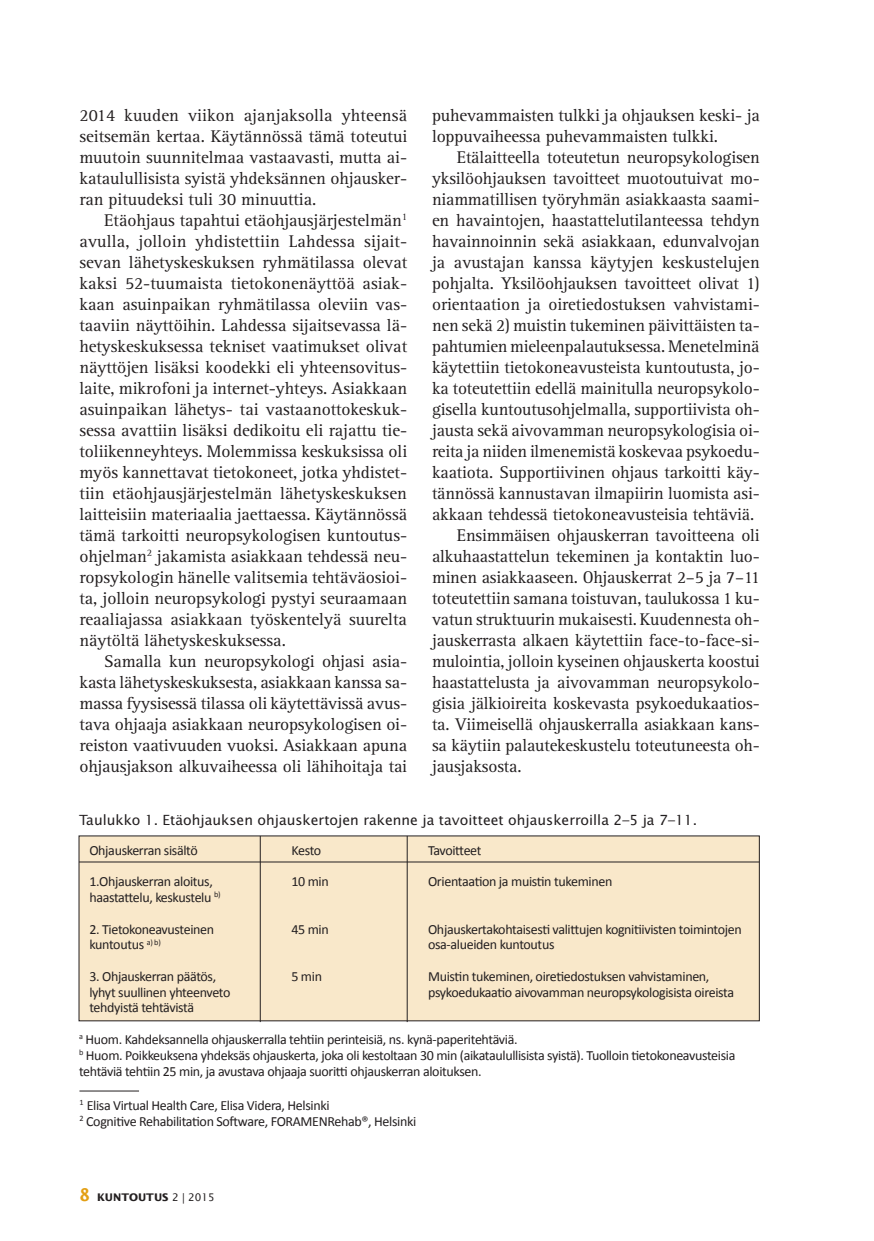
<style>
.page{position:relative;width:874px;height:1241px;background:#fff}
.page>*{position:absolute;margin:0;border:0;box-sizing:border-box;transform-origin:0 0}
.C_Teksti_2_Rotis_Ser{font:17.5px/21px "Rotis Serif Std";letter-spacing:-.01em;color:#231f20;text-align:justify}
.C_Taulukko_teksti{font:14px/15.8px "Calibri";letter-spacing:-.025em;color:#231f20}
.Alaviitteen_teksti{font:14px "Lucida Sans Std";color:#231f20}
.t1{font:700 10.5px "Lucida Sans Std";color:#231f20}
.s1{font-family:"Lucida Sans Typewriter Std";font-size:17.5px;color:#e39f13}
.s2{font-weight:400}
</style>
<div class="page">
<div style="left:79px;top:835px;width:680px;height:185px;background:#f9e8ca"></div>
<hr style="left:79px;top:861px;width:680px;height:1px;background:#231f20">
<hr style="left:260px;top:835px;width:1px;height:186px;background:#231f20">
<hr style="left:406px;top:835px;width:1px;height:186px;background:#231f20">
<hr style="left:79px;top:1090px;width:60px;height:1px;background:#231f20">
<p class="C_Teksti_2_Rotis_Ser" style="left:79px;top:105px;width:329px">2014 kuuden viikon ajanjaksolla yhteensä seitsemän kertaa. Käytännössä tämä toteutui muutoin suunnitelmaa vastaavasti, mutta ai&shy;kataulullisista syistä yhdeksännen ohjausker&shy;ran pituudeksi tuli 30 minuuttia.</p>
<p class="C_Teksti_2_Rotis_Ser" style="left:79px;top:210px;width:329px;text-indent:25px">Etäohjaus tapahtui etäohjausjärjestelmän<sup>1 </sup>avulla, jolloin yhdistettiin Lahdessa sijait&shy;sevan lähetyskeskuksen ryhmätilassa olevat kaksi 52-tuumaista tietokonenäyttöä asiak&shy;kaan asuinpaikan ryhmätilassa oleviin vas&shy;taaviin näyttöihin. Lahdessa sijaitsevassa lä&shy;hetyskeskuksessa tekniset vaatimukset olivat näyttöjen lisäksi koodekki eli yhteensovitus&shy;laite, mikrofoni ja internet-yhteys. Asiakkaan asuinpaikan lähetys- tai vastaanottokeskuk&shy;sessa avattiin lisäksi dedikoitu eli rajattu tie&shy;toliikenneyhteys. Molemmissa keskuksissa oli myös kannettavat tietokoneet, jotka yhdistet&shy;tiin etäohjausjärjestelmän lähetyskeskuksen laitteisiin materiaalia jaettaessa. Käytännössä tämä tarkoitti neuropsykologisen kuntoutus&shy;ohjelman<sup>2</sup> jakamista asiakkaan tehdessä neu&shy;ropsykologin hänelle valitsemia tehtäväosioi&shy;ta, jolloin neuropsykologi pystyi seuraamaan reaaliajassa asiakkaan työskentelyä suurelta näytöltä lähetyskeskuksessa.</p>
<p class="C_Teksti_2_Rotis_Ser" style="left:79px;top:651px;width:329px;text-indent:25px">Samalla kun neuropsykologi ohjasi asia&shy;kasta lähetyskeskuksesta, asiakkaan kanssa sa&shy;massa fyysisessä tilassa oli käytettävissä avus&shy;tava ohjaaja asiakkaan neuropsykologisen oi&shy;reiston vaativuuden vuoksi. Asiakkaan apuna ohjausjakson alkuvaiheessa oli lähihoitaja tai</p>
<p class="Alaviitteen_teksti" style="left:79px;top:811px;width:619px">Taulukko 1. Etäohjauksen ohjauskertojen rakenne ja tavoitteet ohjauskerroilla 2–5 ja 7–11.</p>
<p class="C_Taulukko_teksti" style="left:89px;top:842px;width:110px">Ohjauskerran sisältö</p>
<p class="C_Taulukko_teksti" style="left:291px;top:842px;width:31px">Kesto</p>
<p class="C_Taulukko_teksti" style="left:428px;top:842px;width:55px">Tavoitteet</p>
<p class="C_Taulukko_teksti" style="left:89px;top:873px;width:125px">1.Ohjauskerran aloitus,</p>
<p class="C_Taulukko_teksti" style="left:291px;top:873px;width:39px">10 min</p>
<p class="C_Taulukko_teksti" style="left:428px;top:873px;width:186px">Orientaation ja muistin tukeminen</p>
<p class="C_Taulukko_teksti" style="left:89px;top:889px;width:133px">haastattelu, keskustelu <sup>b)</sup></p>
<p class="C_Taulukko_teksti" style="left:89px;top:921px;width:126px">2. Tietokoneavusteinen</p>
<p class="C_Taulukko_teksti" style="left:291px;top:921px;width:39px">45 min</p>
<p class="C_Taulukko_teksti" style="left:428px;top:921px;width:315px">Ohjauskertakohtaisesti valittujen kognitiivisten toimintojen</p>
<p class="C_Taulukko_teksti" style="left:89px;top:936px;width:73px">kuntoutus <sup>a)</sup> <sup>b)</sup></p>
<p class="C_Taulukko_teksti" style="left:428px;top:936px;width:128px">osa-alueiden kuntoutus</p>
<p class="C_Taulukko_teksti" style="left:89px;top:968px;width:128px">3. Ohjauskerran päätös,</p>
<p class="C_Taulukko_teksti" style="left:291px;top:968px;width:32px">5 min</p>
<p class="C_Taulukko_teksti" style="left:428px;top:968px;width:283px">Muistin tukeminen, oiretiedostuksen vahvistaminen,</p>
<p class="C_Taulukko_teksti" style="left:89px;top:984px;width:142px">lyhyt suullinen yhteenveto</p>
<p class="C_Taulukko_teksti" style="left:428px;top:984px;width:307px">psykoedukaatio aivovamman neuropsykologisista oireista</p>
<p class="C_Taulukko_teksti" style="left:89px;top:999px;width:106px">tehdyistä tehtävistä</p>
<p class="C_Taulukko_teksti" style="left:79px;top:1031px;width:440px"><sup>a</sup> Huom. Kahdeksannella ohjauskerralla tehtiin perinteisiä, ns. kynä-paperitehtäviä.</p>
<p class="C_Taulukko_teksti" style="left:79px;top:1047px;width:657px"><sup>b</sup> Huom. Poikkeuksena yhdeksäs ohjauskerta, joka oli kestoltaan 30 min (aikataulullisista syistä). Tuolloin tietokoneavusteisia tehtäviä tehtiin 25 min, ja avustava ohjaaja suoritti ohjauskerran aloituksen.</p>
<p class="C_Taulukko_teksti" style="left:79px;top:1097px;width:251px"><sup>1</sup> Elisa Virtual Health Care, Elisa Videra, Helsinki</p>
<p class="C_Taulukko_teksti" style="left:79px;top:1112px;width:338px"><sup>2</sup> Cognitive Rehabilitation Software, FORAMENRehab®, Helsinki</p>
<p class="C_Teksti_2_Rotis_Ser" style="left:432px;top:105px;width:329px">puhevammaisten tulkki ja ohjauksen keski- ja loppuvaiheessa puhevammaisten tulkki.</p>
<p class="C_Teksti_2_Rotis_Ser" style="left:432px;top:147px;width:329px;text-indent:25px">Etälaitteella toteutetun neuropsykologisen yksilöohjauksen tavoitteet muotoutuivat mo&shy;niammatillisen työryhmän asiakkaasta saami&shy;en havaintojen, haastattelutilanteessa tehdyn havainnoinnin sekä asiakkaan, edunvalvojan ja avustajan kanssa käytyjen keskustelujen pohjalta. Yksilöohjauksen tavoitteet olivat 1) orientaation ja oiretiedostuksen vahvistami&shy;nen sekä 2) muistin tukeminen päivittäisten ta&shy;pahtumien mieleenpalautuksessa. Menetelminä käytettiin tietokoneavusteista kuntoutusta, jo&shy;ka toteutettiin edellä mainitulla neuropsykolo&shy;gisella kuntoutusohjelmalla, supportiivista oh&shy;jausta sekä aivovamman neuropsykologisia oi&shy;reita ja niiden ilmenemistä koskevaa psykoedu&shy;kaatiota. Supportiivinen ohjaus tarkoitti käy&shy;tännössä kannustavan ilmapiirin luomista asi&shy;akkaan tehdessä tietokoneavusteisia tehtäviä.</p>
<p class="C_Teksti_2_Rotis_Ser" style="left:432px;top:525px;width:329px;text-indent:25px">Ensimmäisen ohjauskerran tavoitteena oli alkuhaastattelun tekeminen ja kontaktin luo&shy;minen asiakkaaseen. Ohjauskerrat 2–5 ja 7–11 toteutettiin samana toistuvan, taulukossa 1 ku&shy;vatun struktuurin mukaisesti. Kuudennesta oh&shy;jauskerrasta alkaen käytettiin face-to-face-si&shy;mulointia, jolloin kyseinen ohjauskerta koostui haastattelusta ja aivovamman neuropsykolo&shy;gisia jälkioireita koskevasta psykoedukaatios&shy;ta. Viimeisellä ohjauskerralla asiakkaan kans&shy;sa käytiin palautekeskustelu toteutuneesta oh&shy;jausjaksosta.</p>
<p class="t1" style="left:79px;top:1191px;width:137px"><span class="s1">8</span> KUNTOUTUS <span class="s2">2 | 2015</span></p>
</div>
